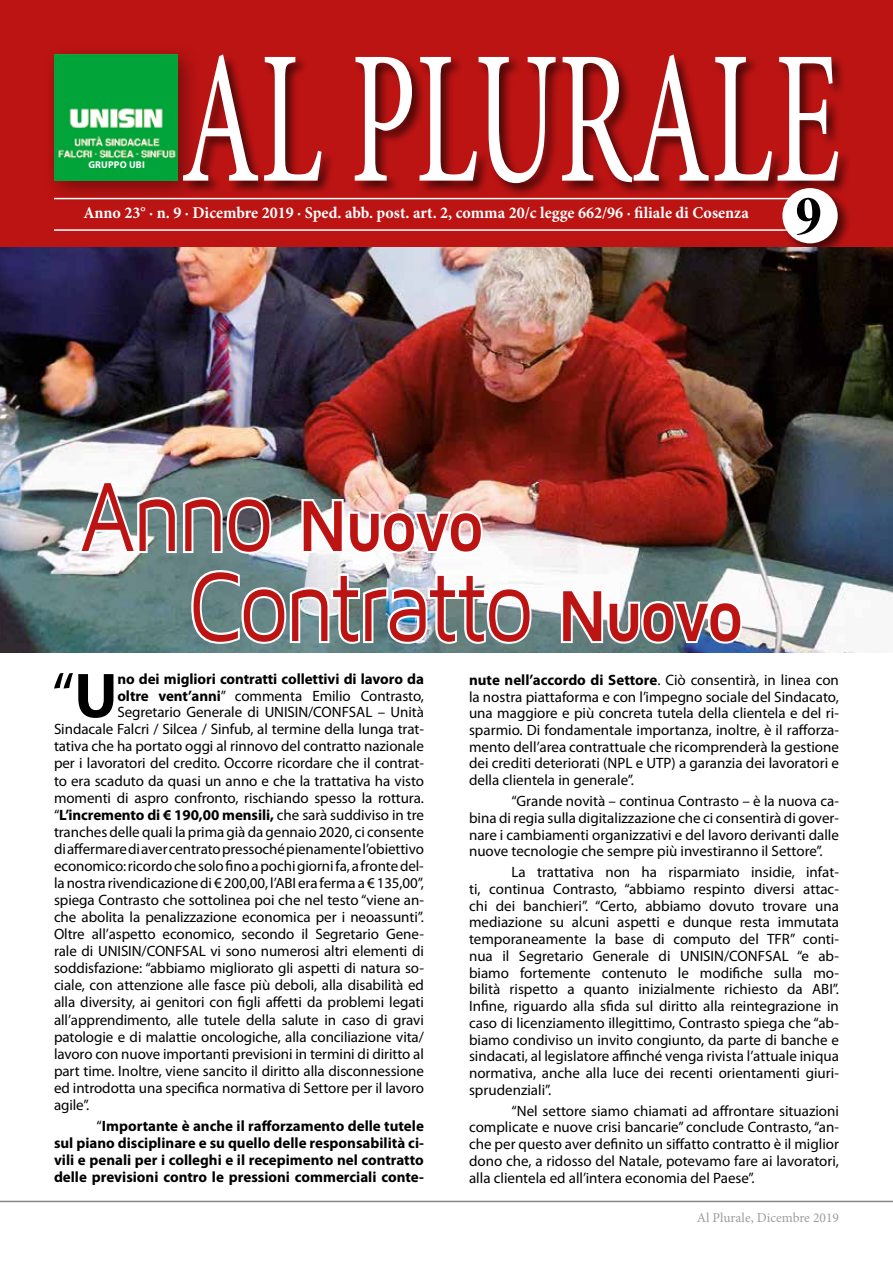
<style>
.page{position:relative;width:893px;height:1263px;background:#fff}
.page>*{position:absolute;margin:0;border:0;box-sizing:border-box;transform-origin:0 0}
.t1{font:condensed 192.6px "Minion Pro";color:#fff;scale:.67 1}
.t2{font:63.9px "Myriad Pro";color:#000}
.t3{font:700 54px "Times New Roman";color:#000}
.t4{font:700 16.5px "Minion Pro";color:#fff}
.t5{font:15px/16.6px "Myriad Pro";letter-spacing:-.005em;color:#000;text-align:justify}
.t6{font:700 15px/17.1px "Myriad Pro";letter-spacing:-.005em;color:#000;text-align:justify}
.t7{font:13.5px "Minion Pro";color:#9d9d9c}
.t8{font:700 9.9px "Myriad Pro";letter-spacing:.02em;color:#fff}
.s1{font-weight:700}
.s2{font-weight:400}
</style>
<div class="page">
<hr style="left:0;top:1201px;width:893px;height:1px;background:#878787">
<div style="left:0;top:0;width:893px;height:249px;background:#bc1413"></div>
<div style="left:41px;top:41px;width:161px;height:164px;background:#000;opacity:.4"></div>
<img style="left:54px;top:54px;width:124px;height:127px">
<div style="left:181px;top:53px;width:671px;height:145px;background:#000;opacity:.6"></div>
<hr style="left:54px;top:198px;width:769px;height:1px;background:#fff">
<hr style="left:54px;top:229px;width:769px;height:2px;background:#fff">
<div style="left:780px;top:186px;width:71px;height:71px;background:#000;opacity:.6"></div>
<div style="left:782px;top:188px;width:56px;height:55px;background:#fff;border-radius:50%"></div>
<img style="left:0;top:248px;width:893px;height:404px">
<svg style="left:78px;top:481px;width:99px;height:72px"></svg>
<svg style="left:183px;top:497px;width:88px;height:57px"></svg>
<svg style="left:301px;top:499px;width:182px;height:55px"></svg>
<svg style="left:191px;top:570px;width:340px;height:74px"></svg>
<svg style="left:561px;top:589px;width:181px;height:55px"></svg>
<h1 class="t1" style="left:181px;top:-6px;width:986px">AL PLURALE</h1>
<h3 class="t3" style="left:795px;top:179px;width:28px">9</h3>
<p class="t8" style="left:88px;top:158px;width:58px">GRUPPO UBI</p>
<p class="t4" style="left:83px;top:201px;width:667px">Anno 23° ∙ n. 9 ∙ Dicembre 2019 ∙ Sped. abb. post. art. 2, comma 20/c legge 662/96 ∙ filiale di Cosenza</p>
<h2 class="t2" style="left:52px;top:656px;width:67px">“<span class="s1">U</span></h2>
<p class="t6" style="left:117px;top:670px;width:308px">no dei migliori contratti collettivi di lavoro da</p>
<p class="t5" style="left:117px;top:687px;width:308px"><span class="s1">oltre vent’anni</span>” commenta Emilio Contrasto,</p>
<p class="t5" style="left:117px;top:704px;width:308px">Segretario Generale di UNISIN/CONFSAL – Unità</p>
<p class="t5" style="left:54px;top:721px;width:371px">Sindacale Falcri / Silcea / Sinfub, al termine della lunga trat-</p>
<p class="t5" style="left:54px;top:738px;width:371px">tativa che ha portato oggi al rinnovo del contratto nazionale</p>
<p class="t5" style="left:54px;top:755px;width:371px">per i lavoratori del credito. Occorre ricordare che il contrat-</p>
<p class="t5" style="left:54px;top:772px;width:371px">to era scaduto da quasi un anno e che la trattativa ha visto</p>
<p class="t5" style="left:54px;top:789px;width:371px">momenti di aspro confronto, rischiando spesso la rottura.</p>
<p class="t6" style="left:54px;top:805px;width:371px"><span class="s2">“</span>L’incremento di € 190,00 mensili, <span class="s2">che sarà suddiviso in tre</span></p>
<p class="t5" style="left:54px;top:823px;width:371px">tranches delle quali la prima già da gennaio 2020, ci consente</p>
<p class="t5" style="left:54px;top:840px;width:371px">di affermare di aver centrato pressoché pienamente l’obiettivo</p>
<p class="t5" style="left:54px;top:857px;width:371px">economico: ricordo che solo fino a pochi giorni fa, a fronte del-</p>
<p class="t5" style="left:54px;top:874px;width:371px">la nostra rivendicazione di € 200,00, l’ABI era ferma a € 135,00”,</p>
<p class="t5" style="left:54px;top:891px;width:371px">spiega Contrasto che sottolinea poi che nel testo “viene an-</p>
<p class="t5" style="left:54px;top:908px;width:371px">che abolita la penalizzazione economica per i neoassunti”.</p>
<p class="t5" style="left:54px;top:925px;width:371px">Oltre all’aspetto economico, secondo il Segretario Gene-</p>
<p class="t5" style="left:54px;top:943px;width:371px">rale di UNISIN/CONFSAL vi sono numerosi altri elementi di</p>
<p class="t5" style="left:54px;top:960px;width:371px">soddisfazione: “abbiamo migliorato gli aspetti di natura so-</p>
<p class="t5" style="left:54px;top:977px;width:371px">ciale, con attenzione alle fasce più deboli, alla disabilità ed</p>
<p class="t5" style="left:54px;top:994px;width:371px">alla diversity, ai genitori con figli affetti da problemi legati</p>
<p class="t5" style="left:54px;top:1011px;width:371px">all’apprendimento, alle tutele della salute in caso di gravi</p>
<p class="t5" style="left:54px;top:1028px;width:371px">patologie e di malattie oncologiche, alla conciliazione vita/</p>
<p class="t5" style="left:54px;top:1045px;width:371px">lavoro con nuove importanti previsioni in termini di diritto al</p>
<p class="t5" style="left:54px;top:1062px;width:371px">part time. Inoltre, viene sancito il diritto alla disconnessione</p>
<p class="t5" style="left:54px;top:1079px;width:371px">ed introdotta una specifica normativa di Settore per il lavoro</p>
<p class="t5" style="left:54px;top:1096px;width:37px">agile”.</p>
<p class="t6" style="left:54px;top:1117px;width:371px;text-indent:43px"><span class="s2">“</span>Importante è anche il rafforzamento delle tutele sul piano disciplinare e su quello delle responsabilità ci&shy;vili e penali per i colleghi e il recepimento nel contratto delle previsioni contro le pressioni commerciali conte-</p>
<p class="t5" style="left:469px;top:671px;width:371px"><span class="s1">nute nell’accordo di Settore</span>. Ciò consentirà, in linea con la nostra piattaforma e con l’impegno sociale del Sindacato, una maggiore e più concreta tutela della clientela e del ri&shy;sparmio. Di fondamentale importanza, inoltre, è il rafforza&shy;mento dell’area contrattuale che ricomprenderà la gestione dei crediti deteriorati (NPL e UTP) a garanzia dei lavoratori e della clientela in generale”.</p>
<p class="t5" style="left:469px;top:792px;width:371px;text-indent:43px">“Grande novità – continua Contrasto – è la nuova ca&shy;bina di regia sulla digitalizzazione che ci consentirà di gover&shy;nare i cambiamenti organizzativi e del lavoro derivanti dalle nuove tecnologie che sempre più investiranno il Settore”.</p>
<p class="t5" style="left:469px;top:864px;width:371px;text-indent:43px">La trattativa non ha risparmiato insidie, infat&shy;ti, continua Contrasto, “abbiamo respinto diversi attac&shy;chi dei banchieri”. “Certo, abbiamo dovuto trovare una mediazione su alcuni aspetti e dunque resta immutata temporaneamente la base di computo del TFR” conti&shy;nua il Segretario Generale di UNISIN/CONFSAL “e ab&shy;biamo fortemente contenuto le modifiche sulla mo&shy;bilità rispetto a quanto inizialmente richiesto da ABI”.<br>Infine, riguardo alla sfida sul diritto alla reintegrazione in caso di licenziamento illegittimo, Contrasto spiega che “ab&shy;biamo condiviso un invito congiunto, da parte di banche e sindacati, al legislatore affinché venga rivista l’attuale iniqua normativa, anche alla luce dei recenti orientamenti giuri&shy;sprudenziali”.</p>
<p class="t5" style="left:469px;top:1102px;width:371px;text-indent:43px">“Nel settore siamo chiamati ad affrontare situazioni complicate e nuove crisi bancarie” conclude Contrasto, “an&shy;che per questo aver definito un siffatto contratto è il miglior dono che, a ridosso del Natale, potevamo fare ai lavoratori, alla clientela ed all’intera economia del Paese”.</p>
<p class="t7" style="left:697px;top:1208px;width:144px">Al Plurale, Dicembre 2019</p>
</div>
